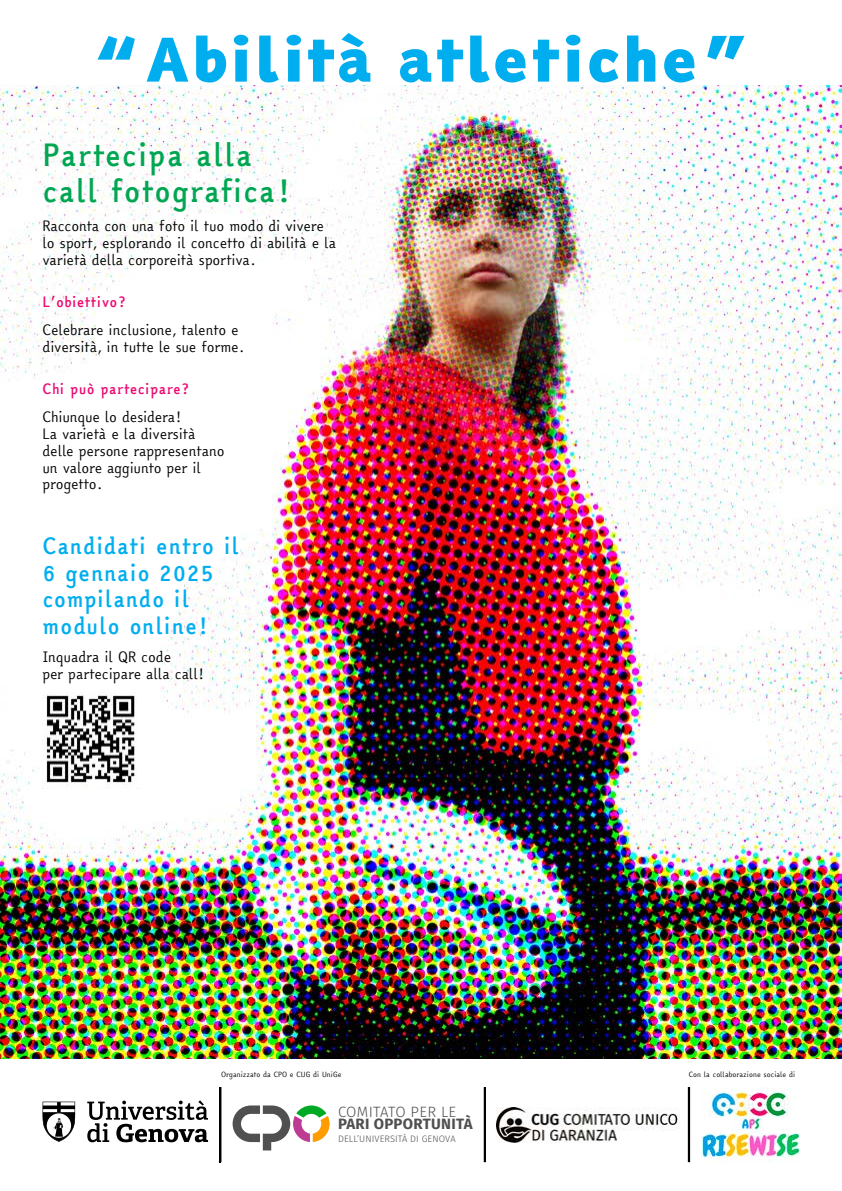
<style>
.page{position:relative;width:842px;height:1191px;background:#fff}
.page>*{position:absolute;margin:0;border:0;box-sizing:border-box;transform-origin:0 0}
.t1{font:900 58px "Easy Reading PROXB";color:#00aeef}
.t2{font:700 30px/36px "Easy Reading PRO";letter-spacing:.02em;color:#00a651}
.t3{font:700 22px/26.4px "Easy Reading PRO";letter-spacing:.02em;color:#00aeef}
.t4{font:700 14.9px "Fira Sans";letter-spacing:.02em;color:#505050}
.t5{font:300 14.9px "Fira Sans";letter-spacing:.02em;color:#505050}
.t6{font:14px/16.8px "Easy Reading PRO";letter-spacing:-.02em;color:#000}
.t7{font:700 14px "Easy Reading PRO";letter-spacing:.02em;color:#ed0972}
.t8{font:300 9.3px "Fira Sans";letter-spacing:.01em;color:#505050}
.t9{font:7px "Easy Reading PRO";color:#000}
</style>
<div class="page">
<img style="left:0;top:86px;width:842px;height:972px">
<svg style="left:233px;top:1105px;width:97px;height:45px"></svg>
<svg style="left:87px;top:1100px;width:121px;height:42px"></svg>
<svg style="left:43px;top:1101px;width:32px;height:40px"></svg>
<img style="left:497px;top:1107px;width:183px;height:35px">
<hr style="left:219px;top:1087px;width:2px;height:75px;background:#000">
<hr style="left:484px;top:1087px;width:2px;height:75px;background:#000">
<hr style="left:688px;top:1087px;width:2px;height:75px;background:#000">
<img style="left:701px;top:1087px;width:98px;height:75px">
<img style="left:43px;top:693px;width:96px;height:95px">
<h1 class="t1" style="left:94px;top:10px;width:655px">“Abilità atletiche”</h1>
<h2 class="t2" style="left:43px;top:137px;width:250px">Partecipa alla call fotografica!</h2>
<p class="t6" style="left:43px;top:217px;width:295px">Racconta con una foto il tuo modo di vivere lo sport, esplorando il concetto di abilità e la varietà della corporeità sportiva.</p>
<p class="t7" style="left:43px;top:290px;width:84px">L’obiettivo?</p>
<p class="t6" style="left:43px;top:321px;width:204px">Celebrare inclusione, talento e diversità, in tutte le sue forme.</p>
<p class="t7" style="left:43px;top:377px;width:148px">Chi può partecipare?</p>
<p class="t6" style="left:43px;top:408px;width:184px">Chiunque lo desidera!<br>La varietà e la diversità delle persone rappresentano un valore aggiunto per il progetto.</p>
<h3 class="t3" style="left:43px;top:532px;width:198px">Candidati entro il<br>6 gennaio 2025 compilando il modulo online!</h3>
<p class="t6" style="left:43px;top:648px;width:163px">Inquadra il QR code<br>per partecipare alla call!</p>
<p class="t9" style="left:221px;top:1068px;width:122px">Organizzato da CPO e CUG di UniGe</p>
<p class="t9" style="left:689px;top:1068px;width:108px">Con la collaborazione sociale di</p>
<p class="t5" style="left:338px;top:1100px;width:120px">COMITATO PER LE</p>
<p class="t4" style="left:338px;top:1111px;width:136px">PARI OPPORTUNITÀ</p>
<p class="t8" style="left:338px;top:1132px;width:119px">DELL’UNIVERSITÀ DI GENOVA</p>
</div>
